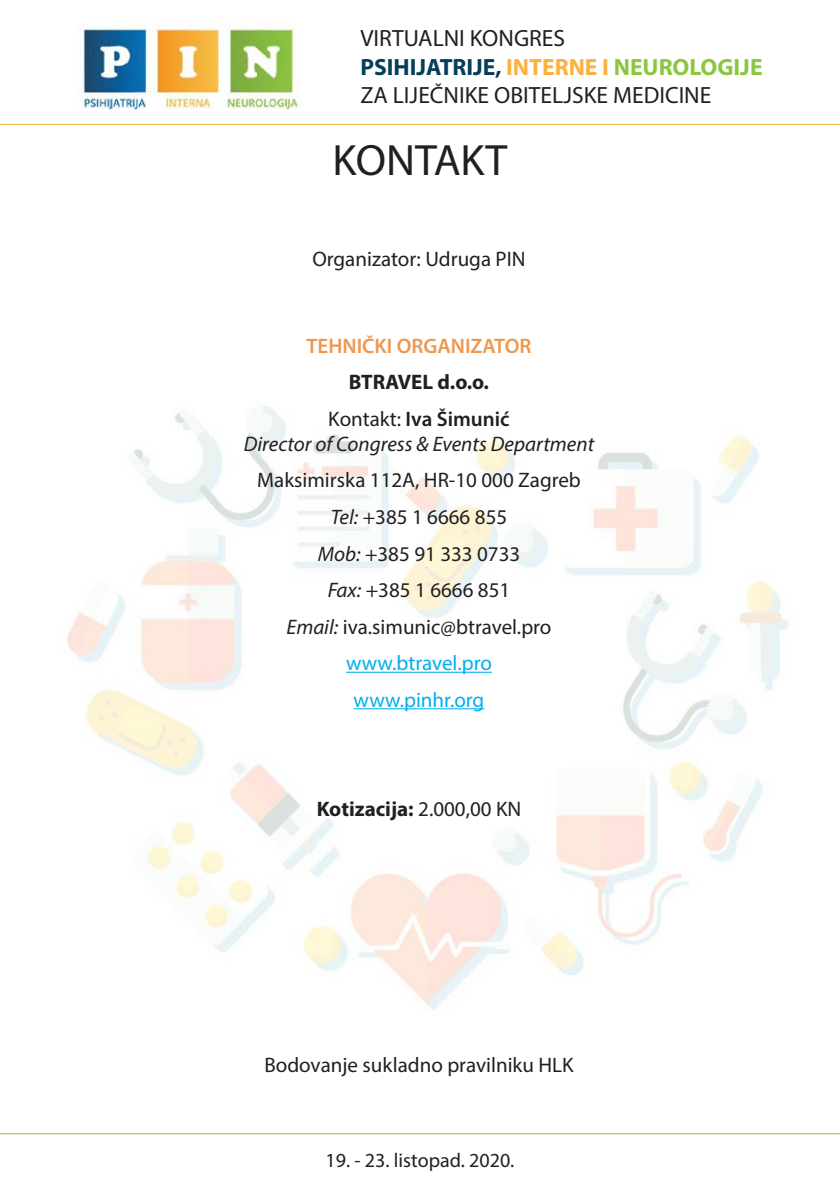
<style>
.page{position:relative;width:840px;height:1191px;background:#fff}
.page>*{position:absolute;margin:0;border:0;box-sizing:border-box;transform-origin:0 0}
.t1{font:44px "Myriad Pro";color:#231f20}
.t2{font:23.6px/28.2px "Myriad Pro";color:#231f20}
.t3{font:21px/36.6px "Myriad Pro";color:#231f20;text-align:center}
.t4{font:700 21px/36.6px "Myriad Pro";color:#231f20;text-align:center}
.t5{font:italic 21px "Myriad Pro";color:#231f20}
.t6{font:600 21px "Myriad Pro";color:#ee9750}
.t7{font:20px "Myriad Pro";color:#231f20}
.s1{font-weight:700;color:#043f58}
.s2{font-weight:700;color:#fbb03f}
.s3{font-weight:700;color:#8bc63e}
.s4{font-weight:400}
.s5{font-weight:600}
.s6{font-style:italic}
.s7{color:#00aeef}
</style>
<div class="page">
<img style="left:0;top:406px;width:839px;height:729px">
<img style="left:82px;top:20px;width:218px;height:90px">
<hr style="left:0;top:124px;width:839px;height:1px;background:#fbb03f">
<hr style="left:0;top:1133px;width:839px;height:1px;background:#8bc63e">
<hr style="left:346px;top:671px;width:145px;height:2px;background:#00aeef">
<hr style="left:353px;top:708px;width:131px;height:1px;background:#00aeef">
<p class="t2" style="left:360px;top:24px;width:403px">VIRTUALNI KONGRES<br><span class="s1">PSIHIJATRIJE,</span> <span class="s2">INTERNE I</span> <span class="s3">NEUROLOGIJE<br></span>ZA LIJEČNIKE OBITELJSKE MEDICINE</p>
<h1 class="t1" style="left:332px;top:133px;width:176px">KONTAKT</h1>
<p class="t3" style="left:312px;top:240px;width:215px">Organizator: Udruga PIN</p>
<p class="t6" style="left:306px;top:332px;width:226px">TEHNIČKI ORGANIZATOR</p>
<p class="t4" style="left:328px;top:363px;width:183px">BTRAVEL d.o.o.<br><span class="s4">Kontakt:</span> <span class="s5">Iva Šimunić</span></p>
<p class="t5" style="left:243px;top:431px;width:352px">Director of Congress &amp; Events Department</p>
<p class="t3" style="left:257px;top:462px;width:325px">Maksimirska 112A, HR-10 000 Zagreb<br><span class="s6">Tel:</span> +385 1 6666 855<br><span class="s6">Mob:</span> +385 91 333 0733<br><span class="s6">Fax:</span> +385 1 6666 851<br><span class="s6">Email:</span> iva.simunic@btravel.pro <span class="s7">www.btravel.pro<br>www.pinhr.org</span></p>
<p class="t4" style="left:316px;top:790px;width:206px">Kotizacija: <span class="s4">2.000,00 KN</span></p>
<p class="t3" style="left:264px;top:1046px;width:310px">Bodovanje sukladno pravilniku HLK</p>
<p class="t7" style="left:325px;top:1148px;width:190px">19. - 23. listopad. 2020.</p>
</div>
